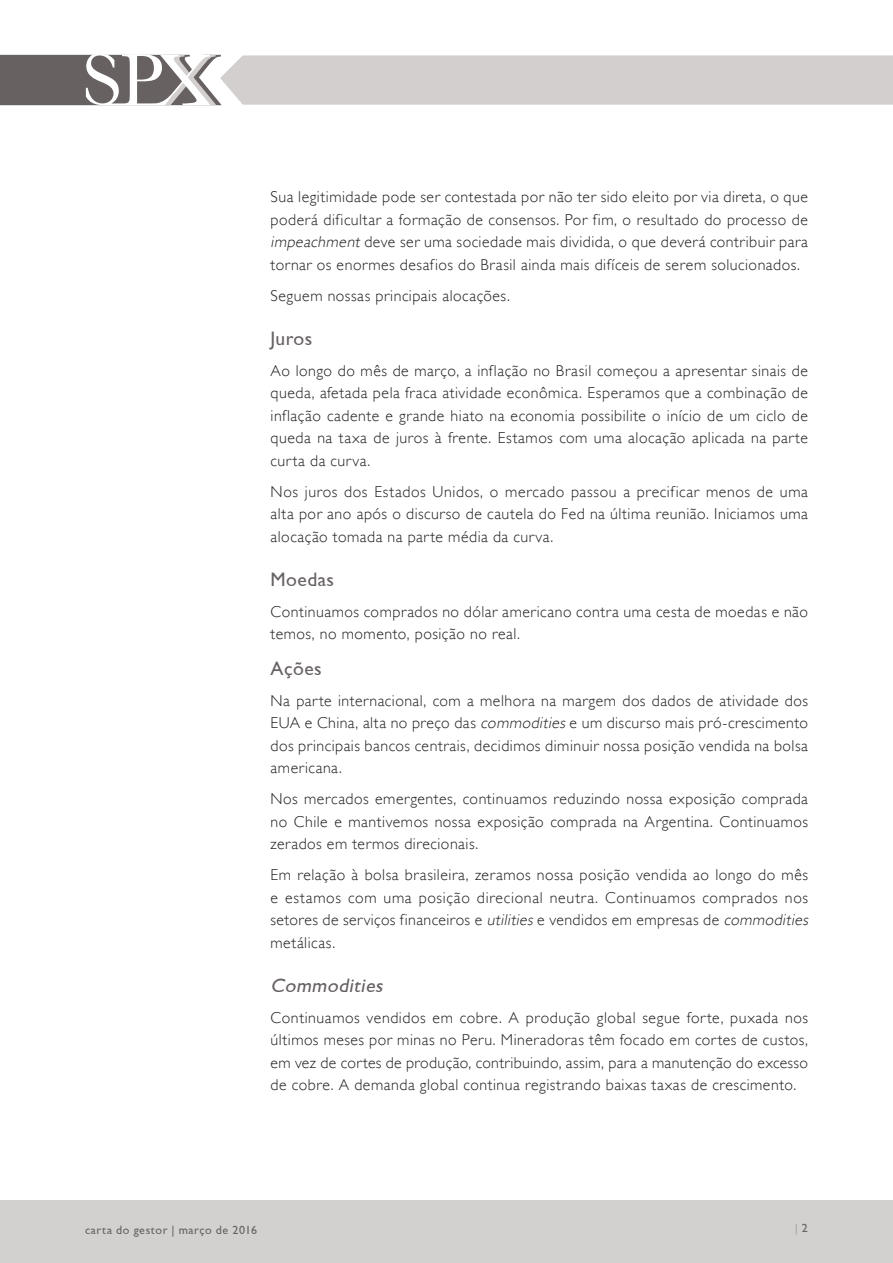
<style>
.page{position:relative;width:893px;height:1263px;background:#fff}
.page>*{position:absolute;margin:0;border:0;box-sizing:border-box;transform-origin:0 0}
.subtítulo{font:19.5px "Gill Sans";letter-spacing:.025em;color:#676162}
.subtítulo-2{font:italic 19.5px "Gill Sans";color:#676162}
.texto{font:19.5px "Gill Sans";letter-spacing:.025em;color:#676162}
.texto-2{font:300 15.75px/22.5px "Gill Sans";letter-spacing:.035em;color:#231f20;text-align:justify}
.t1{font:12px "Gill Sans";letter-spacing:.05em;color:#676162}
.t2{font:12px "Gill Sans";color:#a59fa0}
.s1{font-style:italic}
.s2{color:#676162}
</style>
<div class="page">
<div style="left:0;top:1200px;width:893px;height:63px;background:#d3d0d0"></div>
<svg style="left:0;top:54px;width:893px;height:51px;background:#c3c0bf"></svg>
<p class="texto-2" style="left:271px;top:186px;width:539px">Sua legitimidade pode ser contestada por não ter sido eleito por via direta, o que poderá dificultar a formação de consensos. Por fim, o resultado do processo de <span class="s1">impeachment</span> deve ser uma sociedade mais dividida, o que deverá contribuir para tornar os enormes desafios do Brasil ainda mais difíceis de serem solucionados.</p>
<p class="texto-2" style="left:271px;top:284px;width:241px">Seguem nossas principais alocações.</p>
<p class="subtítulo" style="left:271px;top:327px;width:43px">Juros</p>
<p class="texto-2" style="left:271px;top:359px;width:539px">Ao longo do mês de março, a inflação no Brasil começou a apresentar sinais de queda, afetada pela fraca atividade econômica. Esperamos que a combinação de inflação cadente e grande hiato na economia possibilite o início de um ciclo de queda na taxa de juros à frente. Estamos com uma alocação aplicada na parte curta da curva.</p>
<p class="texto-2" style="left:271px;top:480px;width:539px">Nos juros dos Estados Unidos, o mercado passou a precificar menos de uma alta por ano após o discurso de cautela do Fed na última reunião. Iniciamos uma alocação tomada na parte média da curva.</p>
<p class="subtítulo" style="left:271px;top:568px;width:65px">Moedas</p>
<p class="texto-2" style="left:271px;top:600px;width:539px">Continuamos comprados no dólar americano contra uma cesta de moedas e não temos, no momento, posição no real.</p>
<p class="texto" style="left:271px;top:657px;width:53px">Ações</p>
<p class="texto-2" style="left:271px;top:689px;width:539px">Na parte internacional, com a melhora na margem dos dados de atividade dos EUA e China, alta no preço das <span class="s1">commodities</span> e um discurso mais pró-crescimento dos principais bancos centrais, decidimos diminuir nossa posição vendida na bolsa americana.</p>
<p class="texto-2" style="left:271px;top:788px;width:539px">Nos mercados emergentes, continuamos reduzindo nossa exposição comprada no Chile e mantivemos nossa exposição comprada na Argentina. Continuamos zerados em termos direcionais.</p>
<p class="texto-2" style="left:271px;top:864px;width:542px;text-align:left">Em relação à bolsa brasileira, zeramos nossa posição vendida ao longo do mês e estamos com uma posição direcional neutra. Continuamos comprados nos setores de serviços financeiros e <span class="s1">utilities</span> e vendidos em empresas de <span class="s1">commodities </span>metálicas.</p>
<p class="subtítulo-2" style="left:271px;top:974px;width:118px">Commodities</p>
<p class="texto-2" style="left:271px;top:1006px;width:539px">Continuamos vendidos em cobre. A produção global segue forte, puxada nos últimos meses por minas no Peru. Mineradoras têm focado em cortes de custos, em vez de cortes de produção, contribuindo, assim, para a manutenção do excesso de cobre. A demanda global continua registrando baixas taxas de crescimento.</p>
<p class="t1" style="left:85px;top:1223px;width:174px">carta do gestor | março de 2016</p>
<p class="t2" style="left:795px;top:1221px;width:15px">| <span class="s2">2</span></p>
</div>
